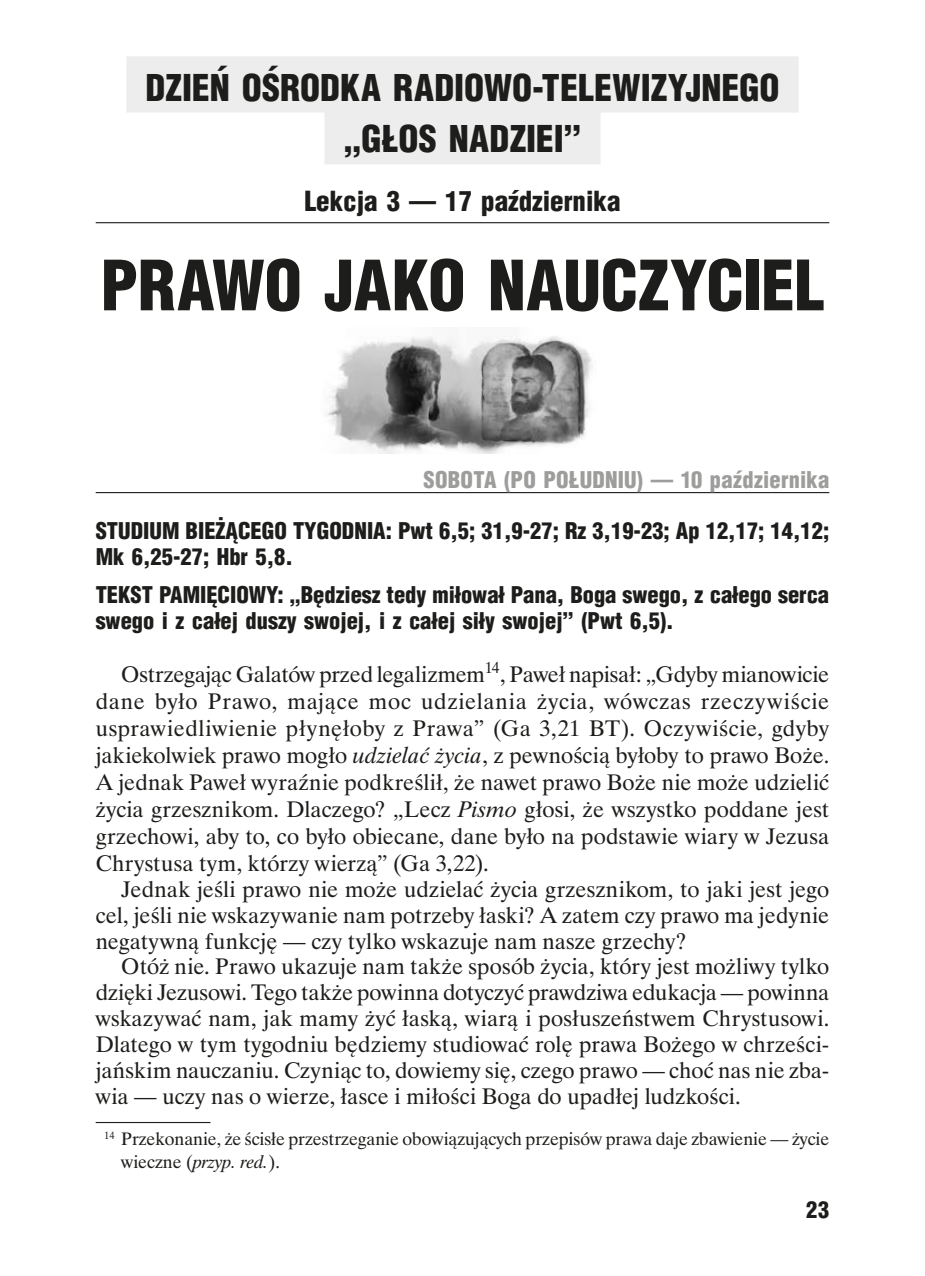
<style>
.page{position:relative;width:925px;height:1276px;background:#fff}
.page>*{position:absolute;margin:0;border:0;box-sizing:border-box;transform-origin:0 0}
.t1{font:900 67.5px "Switzerland Cond";letter-spacing:-.005em;color:#1d1d1b}
.t2{font:900 36px/51.8px "Switzerland Cond";letter-spacing:.005em;color:#1d1d1b;text-align:center}
.t3{font:900 27px "Switzerland Cond";color:#1d1d1b}
.t4{font:22.5px/27px "Time Ibis EE";letter-spacing:.01em;color:#1d1d1b;text-align:justify}
.t5{font:900 22.5px/25.9px "Switzerland Cond";color:#1d1d1b}
.t6{font:900 22.5px "Switzerland Cond";letter-spacing:.01em;color:#9d9d9c}
.t7{font:18px/22.5px "Time Ibis EE";letter-spacing:-.005em;color:#1d1d1b}
.s1{font-style:italic}
</style>
<div class="page">
<div style="left:126px;top:56px;width:672px;height:57px;background:#ededed"></div>
<div style="left:324px;top:108px;width:276px;height:56px;background:#ededed"></div>
<hr style="left:96px;top:222px;width:733px;height:1px;background:#1d1d1b">
<hr style="left:96px;top:492px;width:733px;height:1px;background:#1d1d1b">
<img style="left:326px;top:336px;width:267px;height:118px">
<hr style="left:96px;top:1122px;width:114px;height:1px;background:#1d1d1b">
<h2 class="t2" style="left:145px;top:60px;width:635px">DZIEŃ OŚRODKA RADIOWO-TELEWIZYJNEGO „GŁOS NADZIEI”</h2>
<p class="t3" style="left:304px;top:184px;width:318px">Lekcja 3 — 17 października</p>
<h1 class="t1" style="left:100px;top:242px;width:725px">PRAWO JAKO NAUCZYCIEL</h1>
<p class="t6" style="left:424px;top:465px;width:407px">SOBOTA (PO POŁUDNIU) — 10 października</p>
<p class="t5" style="left:96px;top:517px;width:735px">STUDIUM BIEŻĄCEGO TYGODNIA: Pwt 6,5; 31,9-27; Rz 3,19-23; Ap 12,17; 14,12;<br>Mk 6,25-27; Hbr 5,8.</p>
<p class="t5" style="left:96px;top:581px;width:735px">TEKST PAMIĘCIOWY: „Będziesz tedy miłował Pana, Boga swego, z całego serca swego i z całej duszy swojej, i z całej siły swojej” (Pwt 6,5).</p>
<p class="t4" style="left:96px;top:660px;width:735px;text-indent:26px">Ostrzegając Galatów przed legalizmem<sup>14</sup>, Paweł napisał: „Gdyby mianowicie dane było Prawo, mające moc udzielania życia, wówczas rzeczywiście usprawiedliwienie płynęłoby z Prawa” (Ga 3,21 BT). Oczywiście, gdyby jakiekolwiek prawo mogło <span class="s1">udzielać życia</span>, z pewnością byłoby to prawo Boże.<br>A jednak Paweł wyraźnie podkreślił, że nawet prawo Boże nie może udzielić życia grzesznikom. Dlaczego? „Lecz <span class="s1">Pismo</span> głosi, że wszystko poddane jest grzechowi, aby to, co było obiecane, dane było na podstawie wiary w Jezusa Chrystusa tym, którzy wierzą” (Ga 3,22).</p>
<p class="t4" style="left:96px;top:876px;width:735px;line-height:25.9px;text-indent:26px">Jednak jeśli prawo nie może udzielać życia grzesznikom, to jaki jest jego cel, jeśli nie wskazywanie nam potrzeby łaski? A zatem czy prawo ma jedynie negatywną funkcję — czy tylko wskazuje nam nasze grzechy?</p>
<p class="t4" style="left:96px;top:953px;width:735px;line-height:25.9px;text-indent:26px">Otóż nie. Prawo ukazuje nam także sposób życia, który jest możliwy tylko dzięki Jezusowi. Tego także powinna dotyczyć prawdziwa edukacja — powinna wskazywać nam, jak mamy żyć łaską, wiarą i posłuszeństwem Chrystusowi.<br>Dlatego w tym tygodniu będziemy studiować rolę prawa Bożego w chrześci&shy;jańskim nauczaniu. Czyniąc to, dowiemy się, czego prawo — choć nas nie zba&shy;wia — uczy nas o wierze, łasce i miłości Boga do upadłej ludzkości.</p>
<p class="t7" style="left:121px;top:1127px;width:710px;text-indent:-17px"><sup>14</sup> Przekonanie, że ścisłe przestrzeganie obowiązujących przepisów prawa daje zbawienie — życie wieczne (<span class="s1">przyp. red.</span>).</p>
<p class="t5" style="left:806px;top:1196px;width:25px">23</p>
</div>
